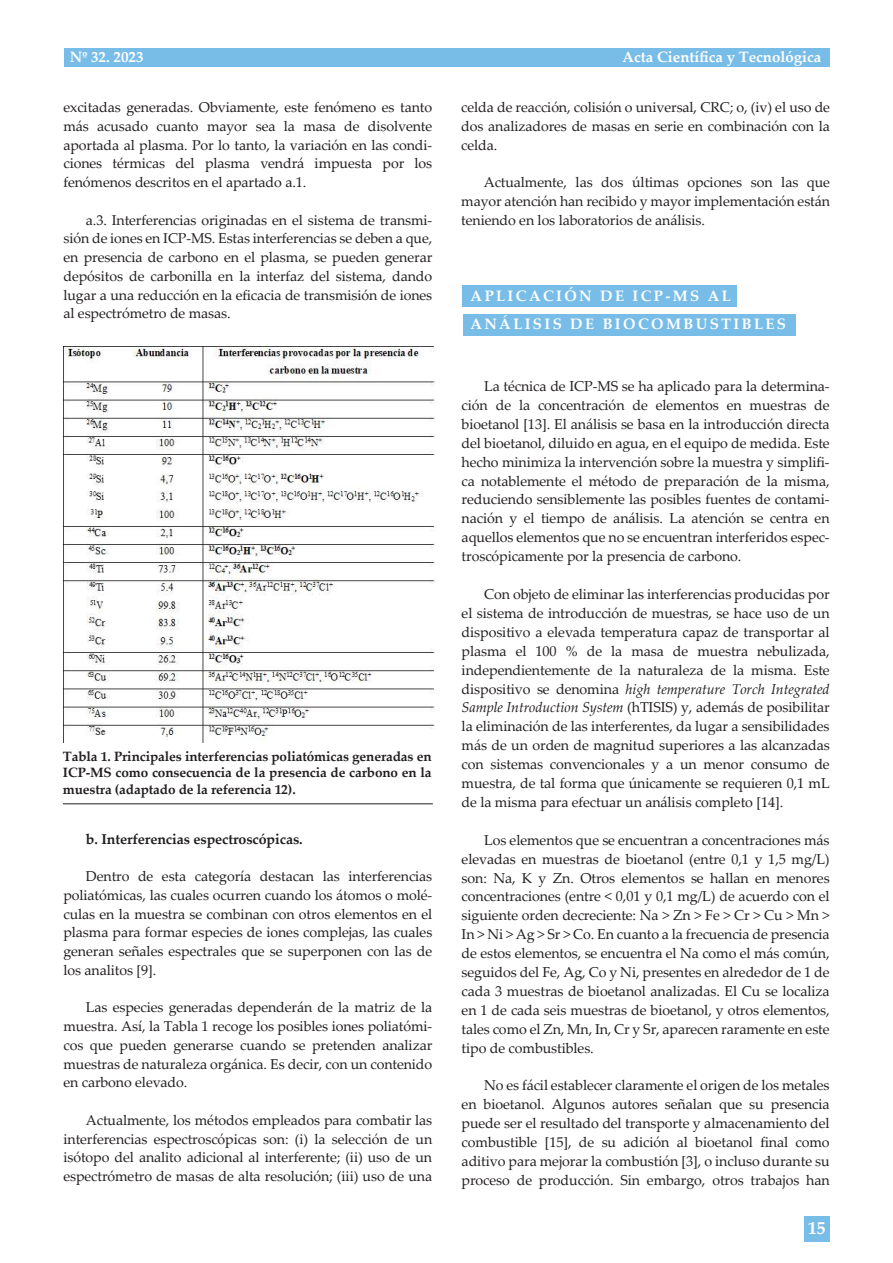
<style>
.page{position:relative;width:893px;height:1263px;background:#fff}
.page>*{position:absolute;margin:0;border:0;box-sizing:border-box;transform-origin:0 0}
.t1{font:700 18px "Palatino Linotype";color:#fff}
.t2{font:700 15.15px/28.7px "Palatino Linotype";letter-spacing:.155em;color:#fff}
.t3{font:700 15px "Palatino Linotype";color:#fff}
.t4{font:14.4px/18.9px "Palatino Linotype";letter-spacing:-.005em;color:#231f20;text-align:justify}
.t5{font:14.25px/18.8px "Palatino Linotype";letter-spacing:-.005em;color:#231f20;text-align:justify}
.t6{font:700 14.25px "Palatino Linotype";letter-spacing:-.005em;color:#231f20}
.t7{font:700 13.5px/16.2px "Palatino Linotype";letter-spacing:-.01em;color:#231f20;text-align:justify}
.s1{font-style:italic}
</style>
<div class="page">
<div style="left:804px;top:1216px;width:26px;height:26px;background:#78bde8"></div>
<div style="left:64px;top:48px;width:766px;height:19px;background:#78bde8"></div>
<hr style="left:63px;top:803px;width:370px;height:1px;background:#231f20">
<img style="left:63px;top:346px;width:372px;height:396px">
<div style="left:462px;top:285px;width:275px;height:22px;background:#78bde8"></div>
<div style="left:463px;top:314px;width:332px;height:21px;background:#78bde8"></div>
<p class="t3" style="left:70px;top:46px;width:75px">Nº 32. 2023</p>
<p class="t3" style="left:622px;top:46px;width:200px">Acta Científica y Tecnológica</p>
<p class="t5" style="left:63px;top:97px;width:370px">excitadas generadas. Obviamente, este fenómeno es tanto más acusado cuanto mayor sea la masa de disolvente aportada al plasma. Por lo tanto, la variación en las condi&shy;ciones térmicas del plasma vendrá impuesta por los fenómenos descritos en el apartado a.1.</p>
<p class="t5" style="left:63px;top:210px;width:370px;text-indent:22px">a.3. Interferencias originadas en el sistema de transmi&shy;sión de iones en ICP-MS. Estas interferencias se deben a que, en presencia de carbono en el plasma, se pueden generar depósitos de carbonilla en la interfaz del sistema, dando lugar a una reducción en la eficacia de transmisión de iones al espectrómetro de masas.</p>
<p class="t7" style="left:63px;top:748px;width:370px">Tabla 1. Principales interferencias poliatómicas generadas en ICP-MS como consecuencia de la presencia de carbono en la muestra (adaptado de la referencia 12).</p>
<p class="t6" style="left:86px;top:829px;width:218px">b. Interferencias espectroscópicas.</p>
<p class="t5" style="left:63px;top:866px;width:370px;text-indent:22px">Dentro de esta categoría destacan las interferencias poliatómicas, las cuales ocurren cuando los átomos o molé&shy;culas en la muestra se combinan con otros elementos en el plasma para formar especies de iones complejas, las cuales generan señales espectrales que se superponen con las de los analitos [9].</p>
<p class="t5" style="left:63px;top:998px;width:370px;text-indent:22px">Las especies generadas dependerán de la matriz de la muestra. Así, la Tabla 1 recoge los posibles iones poliatómi&shy;cos que pueden generarse cuando se pretenden analizar muestras de naturaleza orgánica. Es decir, con un contenido en carbono elevado.</p>
<p class="t5" style="left:63px;top:1110px;width:370px;text-indent:22px">Actualmente, los métodos empleados para combatir las interferencias espectroscópicas son: (i) la selección de un isótopo del analito adicional al interferente; (ii) uso de un espectrómetro de masas de alta resolución; (iii) uso de una</p>
<p class="t5" style="left:461px;top:97px;width:370px">celda de reacción, colisión o universal, CRC; o, (iv) el uso de dos analizadores de masas en serie en combinación con la celda.</p>
<p class="t5" style="left:461px;top:172px;width:370px;text-indent:22px">Actualmente, las dos últimas opciones son las que mayor atención han recibido y mayor implementación están teniendo en los laboratorios de análisis.</p>
<p class="t2" style="left:470px;top:281px;width:317px">APLICACIÓN DE ICP-MS AL<br>ANÁLISIS DE BIOCOMBUSTIBLES</p>
<p class="t4" style="left:462px;top:376px;width:370px;text-indent:22px">La técnica de ICP-MS se ha aplicado para la determina&shy;ción de la concentración de elementos en muestras de bioetanol [13]. El análisis se basa en la introducción directa del bioetanol, diluido en agua, en el equipo de medida. Este hecho minimiza la intervención sobre la muestra y simplifi&shy;ca notablemente el método de preparación de la misma, reduciendo sensiblemente las posibles fuentes de contami&shy;nación y el tiempo de análisis. La atención se centra en aquellos elementos que no se encuentran interferidos espec&shy;troscópicamente por la presencia de carbono.</p>
<p class="t4" style="left:462px;top:584px;width:370px;text-indent:22px">Con objeto de eliminar las interferencias producidas por el sistema de introducción de muestras, se hace uso de un dispositivo a elevada temperatura capaz de transportar al plasma el 100 % de la masa de muestra nebulizada, independientemente de la naturaleza de la misma. Este dispositivo se denomina <span class="s1">high temperature Torch Integrated Sample Introduction System</span> (hTISIS) y, además de posibilitar la eliminación de las interferentes, da lugar a sensibilidades más de un orden de magnitud superiores a las alcanzadas con sistemas convencionales y a un menor consumo de muestra, de tal forma que únicamente se requieren 0,1 mL de la misma para efectuar un análisis completo [14].</p>
<p class="t4" style="left:462px;top:830px;width:370px;text-indent:22px">Los elementos que se encuentran a concentraciones más elevadas en muestras de bioetanol (entre 0,1 y 1,5 mg/L) son: Na, K y Zn. Otros elementos se hallan en menores concentraciones (entre &lt; 0,01 y 0,1 mg/L) de acuerdo con el siguiente orden decreciente: Na &gt; Zn &gt; Fe &gt; Cr &gt; Cu &gt; Mn &gt; In &gt; Ni &gt; Ag &gt; Sr &gt; Co. En cuanto a la frecuencia de presencia de estos elementos, se encuentra el Na como el más común, seguidos del Fe, Ag, Co y Ni, presentes en alrededor de 1 de cada 3 muestras de bioetanol analizadas. El Cu se localiza en 1 de cada seis muestras de bioetanol, y otros elementos, tales como el Zn, Mn, In, Cr y Sr, aparecen raramente en este tipo de combustibles.</p>
<p class="t4" style="left:462px;top:1075px;width:370px;text-indent:22px">No es fácil establecer claramente el origen de los metales en bioetanol. Algunos autores señalan que su presencia puede ser el resultado del transporte y almacenamiento del combustible [15], de su adición al bioetanol final como aditivo para mejorar la combustión [3], o incluso durante su proceso de producción. Sin embargo, otros trabajos han</p>
<p class="t1" style="left:808px;top:1215px;width:19px">15</p>
</div>
